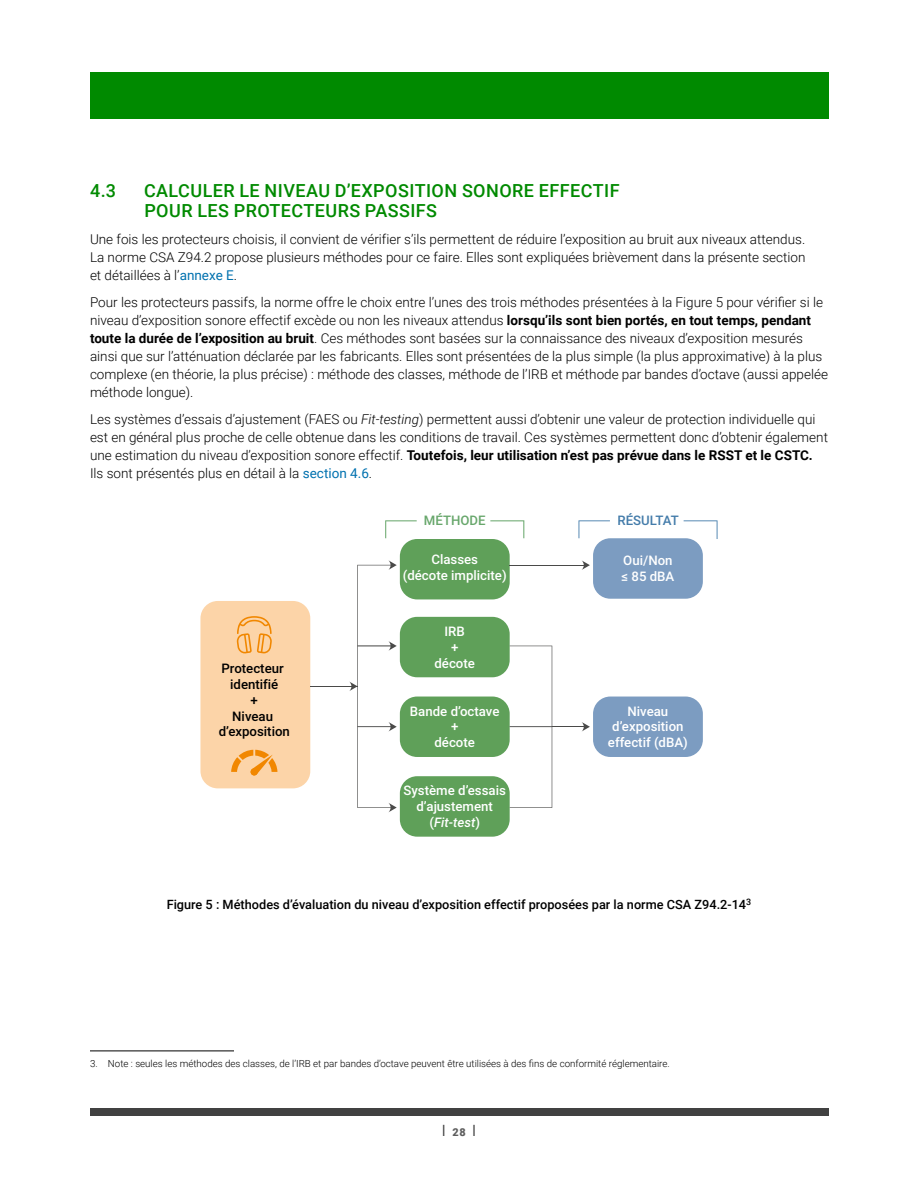
<style>
.page{position:relative;width:918px;height:1188px;background:#fff}
.page>*{position:absolute;margin:0;border:0;box-sizing:border-box;transform-origin:0 0}
.t1{font:500 18px/20.2px "Roboto";letter-spacing:.025em;color:#008a00}
.t2{font:300 13.5px/18px "Roboto";color:#000}
.t3{font:500 13.2px/15.9px "Roboto";color:#fff;text-align:center}
.t4{font:500 13.2px/15.9px "Roboto";color:#000;text-align:center}
.t5{font:500 13.2px "Roboto";color:#447caa}
.t6{font:500 13.2px "Roboto";color:#68a76c}
.t7{font:500 12.75px "Roboto";color:#000}
.t8{font:900 10.8px "Roboto";color:#5e5e5e}
.t9{font:300 9.75px "Roboto";color:#000}
.s1{font-weight:400;color:#0071af}
.s2{font-weight:700}
.s3{font-style:italic}
</style>
<div class="page">
<div style="left:90px;top:72px;width:738px;height:47px;background:#008a00"></div>
<div style="left:90px;top:1109px;width:738px;height:7px;background:#414141"></div>
<div style="left:400px;top:539px;width:110px;height:60px;background:#5fa059;border-radius:17px"></div>
<div style="left:593px;top:538px;width:110px;height:61px;background:#7c9cc1;border-radius:17px"></div>
<div style="left:593px;top:697px;width:110px;height:60px;background:#7c9cc1;border-radius:17px"></div>
<div style="left:200px;top:601px;width:110px;height:187px;background:#fcd4a8;border-radius:17px"></div>
<div style="left:400px;top:617px;width:110px;height:60px;background:#5fa059;border-radius:17px"></div>
<div style="left:400px;top:697px;width:110px;height:60px;background:#5fa059;border-radius:17px"></div>
<div style="left:400px;top:776px;width:110px;height:61px;background:#5fa059;border-radius:17px"></div>
<svg style="left:237px;top:616px;width:35px;height:37px"></svg>
<svg style="left:231px;top:750px;width:46px;height:26px"></svg>
<hr style="left:310px;top:686px;width:48px;height:1px;background:#4a4a49">
<svg style="left:510px;top:646px;width:42px;height:162px"></svg>
<hr style="left:552px;top:726px;width:33px;height:1px;background:#4a4a49">
<hr style="left:510px;top:565px;width:75px;height:1px;background:#4a4a49">
<svg style="left:349px;top:560px;width:48px;height:252px"></svg>
<svg style="left:582px;top:722px;width:8px;height:10px"></svg>
<svg style="left:582px;top:560px;width:8px;height:10px"></svg>
<svg style="left:385px;top:520px;width:32px;height:18px"></svg>
<svg style="left:490px;top:520px;width:34px;height:18px"></svg>
<svg style="left:579px;top:520px;width:31px;height:18px"></svg>
<svg style="left:684px;top:520px;width:34px;height:19px"></svg>
<hr style="left:90px;top:1051px;width:144px;height:1px;background:#000">
<h1 class="t1" style="left:90px;top:180px;width:27px">4.3</h1>
<h1 class="t1" style="left:144px;top:180px;width:477px">CALCULER LE NIVEAU D’EXPOSITION SONORE EFFECTIF<br>POUR LES PROTECTEURS PASSIFS</h1>
<p class="t2" style="left:90px;top:230px;width:717px;text-align:justify">Une fois les protecteurs choisis, il convient de vérifier s’ils permettent de réduire l’exposition au bruit aux niveaux attendus.<br>La norme CSA Z94.2 propose plusieurs méthodes pour ce faire. Elles sont expliquées brièvement dans la présente section et détaillées à l’<span class="s1">annexe E</span>.</p>
<p class="t2" style="left:90px;top:293px;width:740px">Pour les protecteurs passifs, la norme offre le choix entre l’unes des trois méthodes présentées à la Figure 5 pour vérifier si le niveau d’exposition sonore effectif excède ou non les niveaux attendus <span class="s2">lorsqu’ils sont bien portés, en tout temps, pendant toute la durée de l’exposition au bruit</span>. Ces méthodes sont basées sur la connaissance des niveaux d’exposition mesurés ainsi que sur l’atténuation déclarée par les fabricants. Elles sont présentées de la plus simple (la plus approximative) à la plus complexe (en théorie, la plus précise) : méthode des classes, méthode de l’IRB et méthode par bandes d’octave (aussi appelée méthode longue).</p>
<p class="t2" style="left:90px;top:410px;width:740px">Les systèmes d’essais d’ajustement (FAES ou <span class="s3">Fit-testing</span>) permettent aussi d’obtenir une valeur de protection individuelle qui est en général plus proche de celle obtenue dans les conditions de travail. Ces systèmes permettent donc d’obtenir également une estimation du niveau d’exposition sonore effectif. <span class="s2">Toutefois, leur utilisation n’est pas prévue dans le RSST et le CSTC.<br></span>Ils sont présentés plus en détail à la <span class="s1">section 4.6</span>.</p>
<p class="t4" style="left:219px;top:660px;width:73px">Protecteur identifié<br>+<br>Niveau d’exposition</p>
<p class="t6" style="left:424px;top:511px;width:63px">MÉTHODE</p>
<p class="t3" style="left:403px;top:551px;width:105px">Classes<br>(décote implicite)</p>
<p class="t3" style="left:435px;top:623px;width:42px">IRB<br>+ décote</p>
<p class="t3" style="left:410px;top:702px;width:91px">Bande d’octave +<br>décote</p>
<p class="t3" style="left:404px;top:782px;width:104px">Système d’essais d’ajustement (<span class="s3">Fit-test</span>)</p>
<p class="t5" style="left:617px;top:511px;width:63px">RÉSULTAT</p>
<p class="t3" style="left:621px;top:552px;width:54px;text-align:left">Oui/Non ≤ 85 dBA</p>
<p class="t3" style="left:608px;top:702px;width:81px">Niveau d’exposition effectif (dBA)</p>
<p class="t7" style="left:167px;top:896px;width:586px">Figure 5 : Méthodes d’évaluation du niveau d’exposition effectif proposées par la norme CSA Z94.2-14<sup>3</sup></p>
<p class="t9" style="left:90px;top:1057px;width:581px">3. Note : seules les méthodes des classes, de l’IRB et par bandes d’octave peuvent être utilisées à des fins de conformité réglementaire.</p>
<p class="t8" style="left:452px;top:1125px;width:15px">28</p>
</div>
